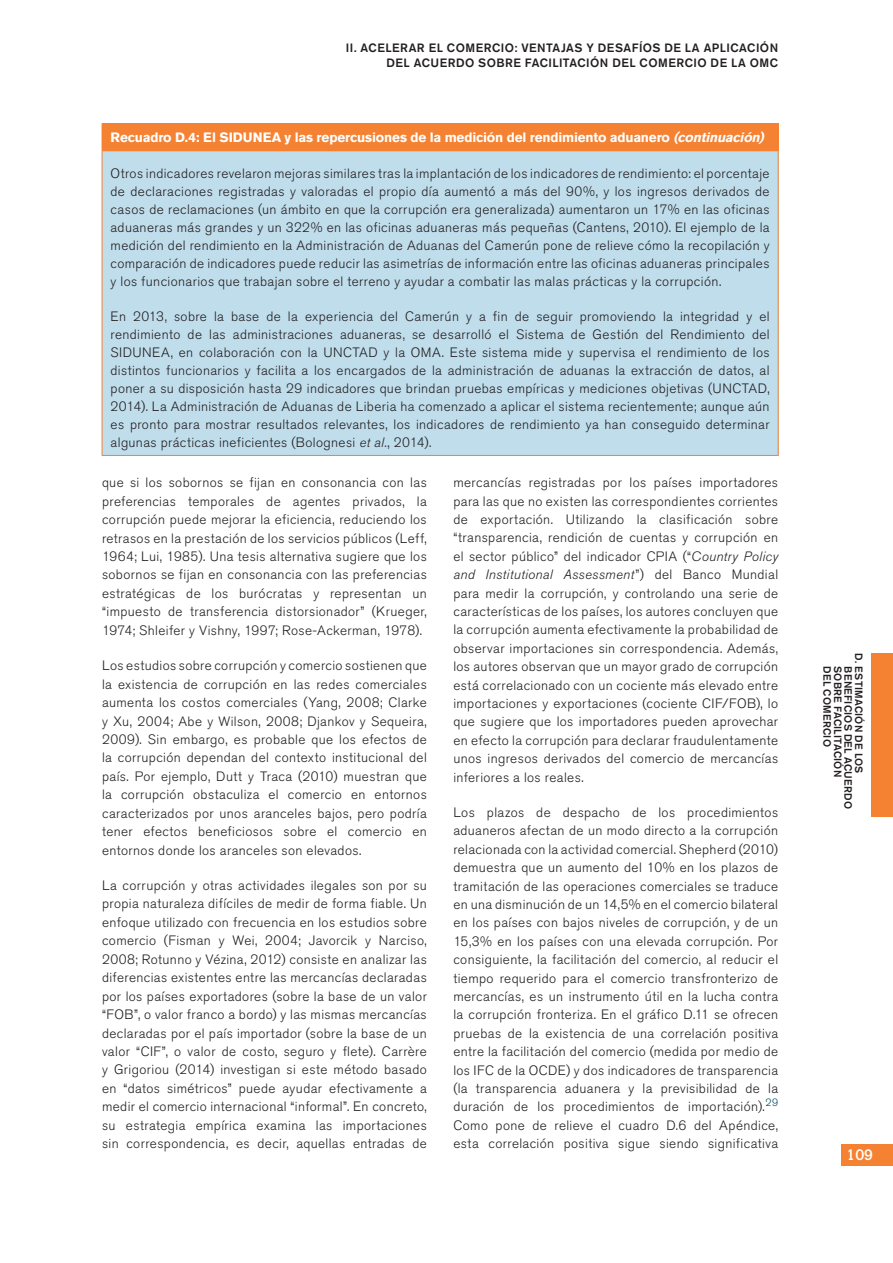
<style>
.page{position:relative;width:893px;height:1263px;background:#fff}
.page>*{position:absolute;margin:0;border:0;box-sizing:border-box;transform-origin:0 0}
.t1{font:15px "Calvert MT Std";color:#fff}
.Texte_courant{font:300 13.5px/18.5px "Akzidenz Grotesk BE";letter-spacing:.03em;color:#231f20;text-align:justify}
.Titres_Figure_Tablea{font:700 13.5px "Akzidenz Grotesk BE";letter-spacing:-.01em;color:#fff}
.t2{font:500 12px/15px "Akzidenz Grotesk BE";letter-spacing:.04em;color:#231f20;text-align:right}
.t3{font:500 10.5px "Akzidenz Grotesk BE";letter-spacing:.025em;color:#231f20}
.s1{font-style:italic}
</style>
<div class="page">
<div style="left:842px;top:1144px;width:51px;height:21px;background:#f48232"></div>
<div style="left:872px;top:653px;width:21px;height:164px;background:#f48232"></div>
<div style="left:102px;top:124px;width:676px;height:27px;background:#f48232"></div>
<div style="left:102px;top:151px;width:676px;height:304px;background:#c0ddec"></div>
<hr style="left:102px;top:123px;width:676px;height:1px;background:#f48232">
<svg style="left:778px;top:124px;width:1px;height:26px"></svg>
<hr style="left:102px;top:151px;width:1px;height:304px;background:#f48232">
<hr style="left:778px;top:151px;width:1px;height:304px;background:#f48232">
<hr style="left:102px;top:455px;width:676px;height:1px;background:#f48232">
<p class="t2" style="left:346px;top:40px;width:434px">II. ACELERAR EL COMERCIO: VENTAJAS Y DESAFÍOS DE LA APLICACIÓN<br>DEL ACUERDO SOBRE FACILITACIÓN DEL COMERCIO DE LA OMC</p>
<p class="Titres_Figure_Tablea" style="left:111px;top:130px;width:655px">Recuadro D.4: El SIDUNEA y las repercusiones de la medición del rendimiento aduanero <span class="s1">(continuación)</span></p>
<p class="Texte_courant" style="left:111px;top:164px;width:661px;line-height:18px">Otros indicadores revelaron mejoras similares tras la implantación de los indicadores de rendimiento: el porcentaje de declaraciones registradas y valoradas el propio día aumentó a más del 90%, y los ingresos derivados de casos de reclamaciones (un ámbito en que la corrupción era generalizada) aumentaron un 17% en las oficinas aduaneras más grandes y un 322% en las oficinas aduaneras más pequeñas (Cantens, 2010). El ejemplo de la medición del rendimiento en la Administración de Aduanas del Camerún pone de relieve cómo la recopilación y comparación de indicadores puede reducir las asimetrías de información entre las oficinas aduaneras principales y los funcionarios que trabajan sobre el terreno y ayudar a combatir las malas prácticas y la corrupción.</p>
<p class="Texte_courant" style="left:111px;top:307px;width:661px;line-height:18px">En 2013, sobre la base de la experiencia del Camerún y a fin de seguir promoviendo la integridad y el rendimiento de las administraciones aduaneras, se desarrolló el Sistema de Gestión del Rendimiento del SIDUNEA, en colaboración con la UNCTAD y la OMA. Este sistema mide y supervisa el rendimiento de los distintos funcionarios y facilita a los encargados de la administración de aduanas la extracción de datos, al poner a su disposición hasta 29 indicadores que brindan pruebas empíricas y mediciones objetivas (UNCTAD, 2014). La Administración de Aduanas de Liberia ha comenzado a aplicar el sistema recientemente; aunque aún es pronto para mostrar resultados relevantes, los indicadores de rendimiento ya han conseguido determinar algunas prácticas ineficientes (Bolognesi <span class="s1">et al.</span>, 2014).</p>
<p class="Texte_courant" style="left:102px;top:474px;width:326px">que si los sobornos se fijan en consonancia con las preferencias temporales de agentes privados, la corrupción puede mejorar la eficiencia, reduciendo los retrasos en la prestación de los servicios públicos (Leff, 1964; Lui, 1985). Una tesis alternativa sugiere que los sobornos se fijan en consonancia con las preferencias estratégicas de los burócratas y representan un “impuesto de transferencia distorsionador” (Krueger, 1974; Shleifer y Vishny, 1997; Rose-Ackerman, 1978).</p>
<p class="Texte_courant" style="left:102px;top:657px;width:326px">Los estudios sobre corrupción y comercio sostienen que la existencia de corrupción en las redes comerciales aumenta los costos comerciales (Yang, 2008; Clarke y Xu, 2004; Abe y Wilson, 2008; Djankov y Sequeira, 2009). Sin embargo, es probable que los efectos de la corrupción dependan del contexto institucional del país. Por ejemplo, Dutt y Traca (2010) muestran que la corrupción obstaculiza el comercio en entornos caracterizados por unos aranceles bajos, pero podría tener efectos beneficiosos sobre el comercio en entornos donde los aranceles son elevados.</p>
<p class="Texte_courant" style="left:102px;top:876px;width:326px">La corrupción y otras actividades ilegales son por su propia naturaleza difíciles de medir de forma fiable. Un enfoque utilizado con frecuencia en los estudios sobre comercio (Fisman y Wei, 2004; Javorcik y Narciso, 2008; Rotunno y Vézina, 2012) consiste en analizar las diferencias existentes entre las mercancías declaradas por los países exportadores (sobre la base de un valor “FOB”, o valor franco a bordo) y las mismas mercancías declaradas por el país importador (sobre la base de un valor “CIF”, o valor de costo, seguro y flete). Carrère y Grigoriou (2014) investigan si este método basado en “datos simétricos” puede ayudar efectivamente a medir el comercio internacional “informal”. En concreto, su estrategia empírica examina las importaciones sin correspondencia, es decir, aquellas entradas de</p>
<p class="Texte_courant" style="left:453px;top:474px;width:326px">mercancías registradas por los países importadores para las que no existen las correspondientes corrientes de exportación. Utilizando la clasificación sobre “transparencia, rendición de cuentas y corrupción en el sector público” del indicador CPIA (“<span class="s1">Country Policy and Institutional Assessment</span>”) del Banco Mundial para medir la corrupción, y controlando una serie de características de los países, los autores concluyen que la corrupción aumenta efectivamente la probabilidad de observar importaciones sin correspondencia. Además, los autores observan que un mayor grado de corrupción está correlacionado con un cociente más elevado entre importaciones y exportaciones (cociente CIF/FOB), lo que sugiere que los importadores pueden aprovechar en efecto la corrupción para declarar fraudulentamente unos ingresos derivados del comercio de mercancías inferiores a los reales.</p>
<p class="Texte_courant" style="left:453px;top:803px;width:326px">Los plazos de despacho de los procedimientos aduaneros afectan de un modo directo a la corrupción relacionada con la actividad comercial. Shepherd (2010) demuestra que un aumento del 10% en los plazos de tramitación de las operaciones comerciales se traduce en una disminución de un 14,5% en el comercio bilateral en los países con bajos niveles de corrupción, y de un 15,3% en los países con una elevada corrupción. Por consiguiente, la facilitación del comercio, al reducir el tiempo requerido para el comercio transfronterizo de mercancías, es un instrumento útil en la lucha contra la corrupción fronteriza. En el gráfico D.11 se ofrecen pruebas de la existencia de una correlación positiva entre la facilitación del comercio (medida por medio de los IFC de la OCDE) y dos indicadores de transparencia (la transparencia aduanera y la previsibilidad de la duración de los procedimientos de importación).<sup>29<br></sup>Como pone de relieve el cuadro D.6 del Apéndice, esta correlación positiva sigue siendo significativa</p>
<p class="t3" style="left:865px;top:653px;width:122px;rotate:90deg">D. ESTIMACIÓN DE LOS</p>
<p class="t3" style="left:834px;top:666px;width:82px;rotate:90deg">DEL COMERCIO</p>
<p class="t3" style="left:844px;top:666px;width:113px;rotate:90deg">SOBRE FACILITACIÓN</p>
<p class="t3" style="left:855px;top:666px;width:144px;rotate:90deg">BENEFICIOS DEL ACUERDO</p>
<p class="t1" style="left:846px;top:1146px;width:28px">109</p>
</div>
